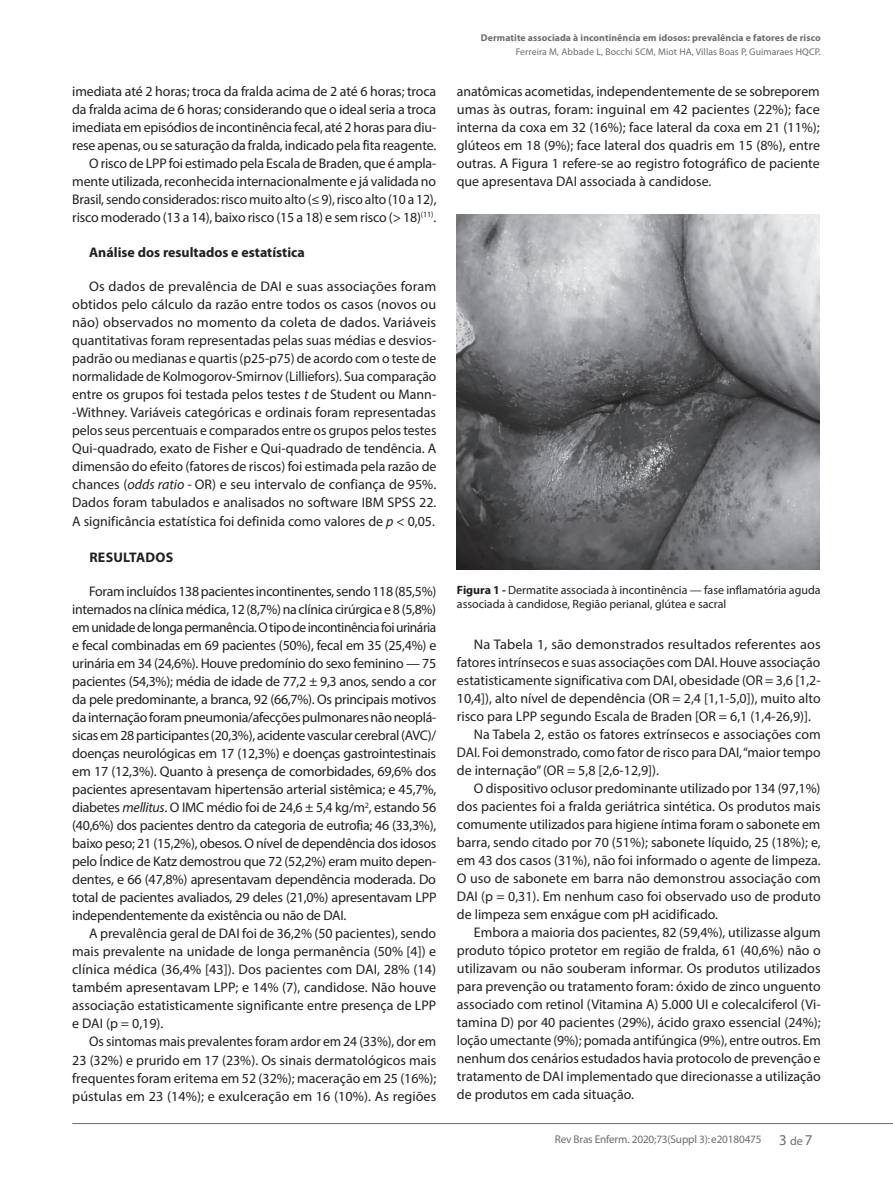
<style>
.page{position:relative;width:893px;height:1191px;background:#fff}
.page>*{position:absolute;margin:0;border:0;box-sizing:border-box;transform-origin:0 0}
.t1{font:13.95px/18px "Myriad Pro";color:#231f20;text-align:justify}
.t2{font:700 13.95px "Myriad Pro";color:#231f20}
.t3{font:700 13.95px "Myriad Pro";letter-spacing:.02em;color:#231f20}
.t4{font:12px/14.4px "Myriad Pro";color:#231f20}
.t5{font:11.25px "Myriad Pro";letter-spacing:-.015em;color:#6c6d70}
.t6{font:700 9.75px "Myriad Pro";letter-spacing:.01em;color:#6c6d70}
.t7{font:9.75px "Myriad Pro";letter-spacing:.01em;color:#6c6d70}
.s1{font-style:italic}
.s2{font-weight:700}
.s3{font-size:15px}
.s4{font-size:12px}
</style>
<div class="page">
<hr style="left:72px;top:1123px;width:821px;height:1px;background:#6c6d70">
<img style="left:457px;top:215px;width:363px;height:355px">
<p class="t1" style="left:72px;top:82px;width:366px;text-align:right">imediata até 2 horas; troca da fralda acima de 2 até 6 horas; troca da fralda acima de 6 horas; considerando que o ideal seria a troca imediata em episódios de incontinência fecal, até 2 horas para diu&shy;rese apenas, ou se saturação da fralda, indicado pela fita reagente.<br>O risco de LPP foi estimado pela Escala de Braden, que é ampla&shy;mente utilizada, reconhecida internacionalmente e já validada no Brasil, sendo considerados: risco muito alto (≤ 9), risco alto (10 a 12), risco moderado (13 a 14), baixo risco (15 a 18) e sem risco (&gt; 18)<sup>(11)</sup>.</p>
<p class="t2" style="left:89px;top:244px;width:217px">Análise dos resultados e estatística</p>
<p class="t1" style="left:72px;top:277px;width:366px;text-indent:17px">Os dados de prevalência de DAI e suas associações foram obtidos pelo cálculo da razão entre todos os casos (novos ou não) observados no momento da coleta de dados. Variáveis quantitativas foram representadas pelas suas médias e desvios&shy;padrão ou medianas e quartis (p25-p75) de acordo com o teste de normalidade de Kolmogorov-Smirnov (Lilliefors). Sua comparação entre os grupos foi testada pelos testes <span class="s1">t</span> de Student ou Mann--Withney. Variáveis categóricas e ordinais foram representadas pelos seus percentuais e comparados entre os grupos pelos testes Qui-quadrado, exato de Fisher e Qui-quadrado de tendência. A dimensão do efeito (fatores de riscos) foi estimada pela razão de chances (<span class="s1">odds ratio -</span> OR) e seu intervalo de confiança de 95%.<br>Dados foram tabulados e analisados no software IBM SPSS 22.<br>A significância estatística foi definida como valores de <span class="s1">p</span> &lt; 0,05.</p>
<p class="t3" style="left:89px;top:549px;width:85px">RESULTADOS</p>
<p class="t1" style="left:72px;top:582px;width:366px;text-indent:17px">Foram incluídos 138 pacientes incontinentes, sendo 118 (85,5%) internados na clínica médica, 12 (8,7%) na clínica cirúrgica e 8 (5,8%) em unidade de longa permanência. O tipo de incontinência foi urinária e fecal combinadas em 69 pacientes (50%), fecal em 35 (25,4%) e urinária em 34 (24,6%). Houve predomínio do sexo feminino — 75 pacientes (54,3%); média de idade de 77,2 ± 9,3 anos, sendo a cor da pele predominante, a branca, 92 (66,7%). Os principais motivos da internação foram pneumonia/afecções pulmonares não neoplá&shy;sicas em 28 participantes (20,3%), acidente vascular cerebral (AVC)/ doenças neurológicas em 17 (12,3%) e doenças gastrointestinais em 17 (12,3%). Quanto à presença de comorbidades, 69,6% dos pacientes apresentavam hipertensão arterial sistêmica; e 45,7%, diabetes <span class="s1">mellitus</span>. O IMC médio foi de 24,6 ± 5,4 kg/m<sup>2</sup>, estando 56 (40,6%) dos pacientes dentro da categoria de eutrofia; 46 (33,3%), baixo peso; 21 (15,2%), obesos. O nível de dependência dos idosos pelo Índice de Katz demostrou que 72 (52,2%) eram muito depen&shy;dentes, e 66 (47,8%) apresentavam dependência moderada. Do total de pacientes avaliados, 29 deles (21,0%) apresentavam LPP independentemente da existência ou não de DAI.</p>
<p class="t1" style="left:72px;top:924px;width:366px;text-indent:17px">A prevalência geral de DAI foi de 36,2% (50 pacientes), sendo mais prevalente na unidade de longa permanência (50% [4]) e clínica médica (36,4% [43]). Dos pacientes com DAI, 28% (14) também apresentavam LPP; e 14% (7), candidose. Não houve associação estatisticamente significante entre presença de LPP e DAI (p = 0,19).</p>
<p class="t1" style="left:72px;top:1032px;width:366px;text-indent:17px">Os sintomas mais prevalentes foram ardor em 24 (33%), dor em 23 (32%) e prurido em 17 (23%). Os sinais dermatológicos mais frequentes foram eritema em 52 (32%); maceração em 25 (16%); pústulas em 23 (14%); e exulceração em 16 (10%). As regiões</p>
<p class="t6" style="left:481px;top:33px;width:341px">Dermatite associada à incontinência em idosos: prevalência e fatores de risco</p>
<p class="t7" style="left:516px;top:46px;width:306px">Ferreira M, Abbade L, Bocchi SCM, Miot HA, Villas Boas P, Guimaraes HQCP.</p>
<p class="t1" style="left:457px;top:82px;width:365px">anatômicas acometidas, independentemente de se sobreporem umas às outras, foram: inguinal em 42 pacientes (22%); face interna da coxa em 32 (16%); face lateral da coxa em 21 (11%); glúteos em 18 (9%); face lateral dos quadris em 15 (8%), entre outras. A Figura 1 refere-se ao registro fotográfico de paciente que apresentava DAI associada à candidose.</p>
<p class="t4" style="left:457px;top:582px;width:365px"><span class="s2">Figura 1 -</span> Dermatite associada à incontinência — fase inflamatória aguda associada à candidose, Região perianal, glútea e sacral</p>
<p class="t1" style="left:474px;top:634px;width:348px">Na Tabela 1, são demonstrados resultados referentes aos</p>
<p class="t1" style="left:457px;top:652px;width:365px">fatores intrínsecos e suas associações com DAI. Houve associação</p>
<p class="t1" style="left:457px;top:670px;width:365px">estatisticamente significativa com DAI, obesidade (OR = 3,6 [1,2-</p>
<p class="t1" style="left:457px;top:688px;width:365px">10,4]), alto nível de dependência (OR = 2,4 [1,1-5,0]), muito alto</p>
<p class="t1" style="left:457px;top:706px;width:356px">risco para LPP segundo Escala de Braden [OR = 6,1 (1,4-26,9)].</p>
<p class="t1" style="left:474px;top:724px;width:348px">Na Tabela 2, estão os fatores extrínsecos e associações com</p>
<p class="t1" style="left:457px;top:742px;width:365px">DAI. Foi demonstrado, como fator de risco para DAI, “maior tempo</p>
<p class="t1" style="left:457px;top:760px;width:204px">de internação” (OR = 5,8 [2,6-12,9]).</p>
<p class="t1" style="left:474px;top:778px;width:348px">O dispositivo oclusor predominante utilizado por 134 (97,1%)</p>
<p class="t1" style="left:457px;top:796px;width:365px">dos pacientes foi a fralda geriátrica sintética. Os produtos mais</p>
<p class="t1" style="left:457px;top:814px;width:365px">comumente utilizados para higiene íntima foram o sabonete em</p>
<p class="t1" style="left:457px;top:832px;width:365px">barra, sendo citado por 70 (51%); sabonete líquido, 25 (18%); e,</p>
<p class="t1" style="left:457px;top:850px;width:365px">em 43 dos casos (31%), não foi informado o agente de limpeza.</p>
<p class="t1" style="left:457px;top:868px;width:365px">O uso de sabonete em barra não demonstrou associação com</p>
<p class="t1" style="left:457px;top:886px;width:365px">DAI (p = 0,31). Em nenhum caso foi observado uso de produto</p>
<p class="t1" style="left:457px;top:904px;width:263px">de limpeza sem enxágue com pH acidificado.</p>
<p class="t1" style="left:474px;top:922px;width:348px">Embora a maioria dos pacientes, 82 (59,4%), utilizasse algum</p>
<p class="t1" style="left:457px;top:940px;width:365px">produto tópico protetor em região de fralda, 61 (40,6%) não o</p>
<p class="t1" style="left:457px;top:958px;width:365px">utilizavam ou não souberam informar. Os produtos utilizados</p>
<p class="t1" style="left:457px;top:976px;width:365px">para prevenção ou tratamento foram: óxido de zinco unguento</p>
<p class="t1" style="left:457px;top:994px;width:365px">associado com retinol (Vitamina A) 5.000 UI e colecalciferol (Vi-</p>
<p class="t1" style="left:457px;top:1012px;width:365px">tamina D) por 40 pacientes (29%), ácido graxo essencial (24%);</p>
<p class="t1" style="left:457px;top:1030px;width:365px">loção umectante (9%); pomada antifúngica (9%), entre outros. Em</p>
<p class="t1" style="left:457px;top:1048px;width:365px">nenhum dos cenários estudados havia protocolo de prevenção e</p>
<p class="t1" style="left:457px;top:1066px;width:365px">tratamento de DAI implementado que direcionasse a utilização</p>
<p class="t1" style="left:457px;top:1084px;width:179px">de produtos em cada situação.</p>
<p class="t5" style="left:555px;top:1132px;width:259px">Rev Bras Enferm. 2020;73(Suppl 3):e20180475 <span class="s3">3</span> <span class="s4">de</span> <span class="s3">7</span></p>
</div>
